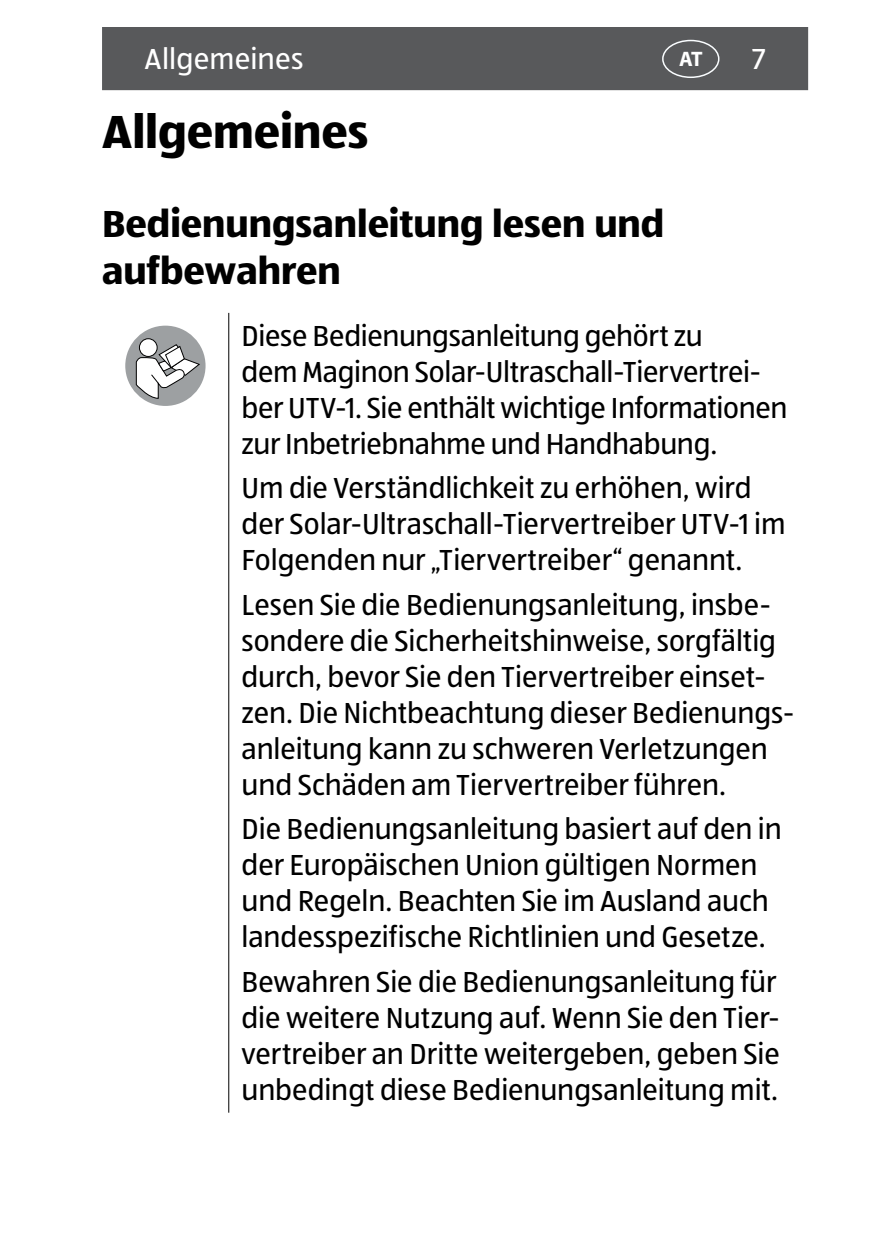
<style>
.page{position:relative;width:893px;height:1259px;background:#fff}
.page>*{position:absolute;margin:0;border:0;box-sizing:border-box;transform-origin:0 0}
.t1{font:700 48px "ALDISUEDOT";color:#000}
.t2{font:700 39px/46.8px "ALDISUEDOT";color:#000}
.t3{font:30px/36px "ALDISUEDOT";letter-spacing:-.005em;color:#000}
.t4{font:30px "ALDISUEDOT";letter-spacing:.005em;color:#fff}
.t5{font:700 21px "Myriad Pro";color:#fff}
</style>
<div class="page">
<div style="left:102px;top:27px;width:707px;height:64px;background:#58595b"></div>
<div style="left:662px;top:40px;width:57px;height:38px;border:2px solid #fafdff;border-radius:50%"></div>
<hr style="left:228px;top:313px;width:1px;height:799px;background:#000">
<div style="left:125px;top:326px;width:81px;height:80px;background:#9da0a2;border-radius:50%"></div>
<svg style="left:139px;top:339px;width:18px;height:17px"></svg>
<div style="left:139px;top:338px;width:19px;height:19px;border:1px solid #000;border-radius:50%"></div>
<svg style="left:135px;top:343px;width:66px;height:56px"></svg>
<p class="t4" style="left:145px;top:39px;width:160px">Allgemeines</p>
<p class="t5" style="left:679px;top:45px;width:25px">AT</p>
<p class="t4" style="left:752px;top:39px;width:15px">7</p>
<h1 class="t1" style="left:102px;top:99px;width:268px">Allgemeines</h1>
<h2 class="t2" style="left:102px;top:199px;width:564px">Bedienungsanleitung lesen und aufbewahren</h2>
<p class="t3" style="left:242px;top:317px;width:547px">Diese Bedienungsanleitung gehört zu<br>dem Maginon Solar-Ultraschall-Tiervertrei&shy;ber UTV‑1. Sie enthält wichtige Informationen zur Inbetriebnahme und Handhabung.</p>
<p class="t3" style="left:242px;top:469px;width:545px">Um die Verständlichkeit zu erhöhen, wird der Solar-Ultraschall-Tiervertreiber UTV-1 im<br>Folgenden nur „Tiervertreiber“ genannt.</p>
<p class="t3" style="left:242px;top:586px;width:554px">Lesen Sie die Bedienungsanleitung, insbe&shy;sondere die Sicherheitshinweise, sorgfältig durch, bevor Sie den Tiervertreiber einset&shy;zen. Die Nichtbeachtung dieser Bedienungs&shy;anleitung kann zu schweren Verletzungen und Schäden am Tiervertreiber führen.</p>
<p class="t3" style="left:242px;top:810px;width:542px">Die Bedienungsanleitung basiert auf den in der Europäischen Union gültigen Normen und Regeln. Beachten Sie im Ausland auch landesspezifische Richtlinien und Gesetze.</p>
<p class="t3" style="left:242px;top:963px;width:540px">Bewahren Sie die Bedienungsanleitung für die weitere Nutzung auf. Wenn Sie den Tier&shy;vertreiber an Dritte weitergeben, geben Sie unbedingt diese Bedienungsanleitung mit.</p>
</div>
